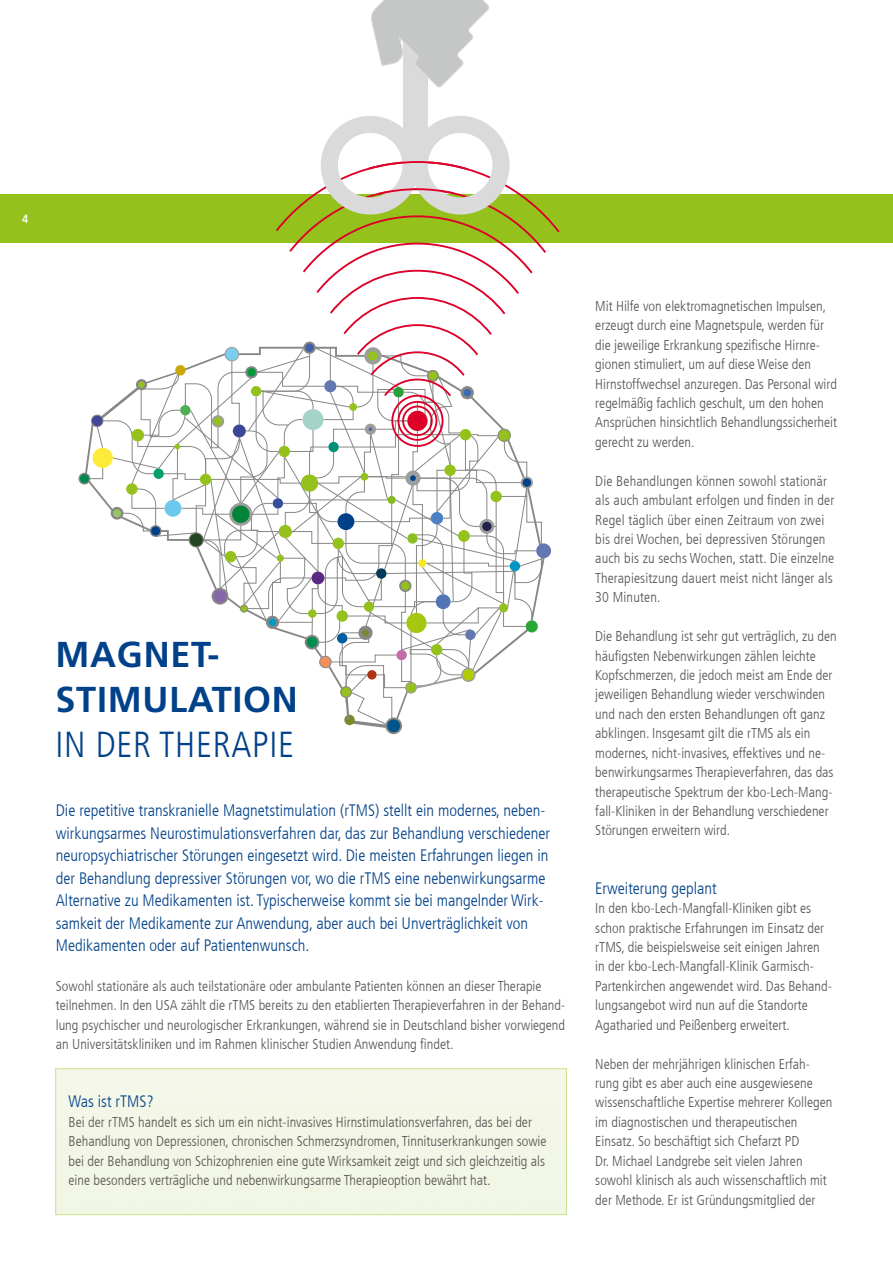
<style>
.page{position:relative;width:893px;height:1263px;background:#fff}
.page>*{position:absolute;margin:0;border:0;box-sizing:border-box;transform-origin:0 0}
.t1{font:700 36px/45px "Frutiger LT Com";letter-spacing:.02em;color:#004189}
.t2{font:300 condensed 36px "Frutiger LT Com";letter-spacing:.02em;color:#004189}
.t3{font:300 condensed 16.5px/22.5px "Frutiger LT Com";color:#004189}
.t4{font:300 condensed 14.25px/19.4px "Frutiger LT Com";color:#565656}
.t5{font:700 condensed 12px "Frutiger LT Com";color:#fff}
</style>
<div class="page">
<div style="left:0;top:194px;width:893px;height:49px;background:#94c11c"></div>
<svg style="left:79px;top:473px;width:11px;height:11px"></svg>
<div style="left:78px;top:473px;width:12px;height:11px;border:1px solid #878786;border-radius:50%"></div>
<div style="left:385px;top:717px;width:17px;height:17px;border:2px solid #878786;border-radius:50%"></div>
<div style="left:403px;top:32px;width:25px;height:134px;background:#dadada"></div>
<svg style="left:371px;top:0;width:118px;height:88px"></svg>
<svg style="left:84px;top:116px;width:476px;height:615px"></svg>
<p class="t5" style="left:22px;top:212px;width:8px">4</p>
<h1 class="t1" style="left:56px;top:632px;width:244px">MAGNET-<br>STIMULATION</h1>
<h1 class="t2" style="left:56px;top:724px;width:240px">IN DER THERAPIE</h1>
<p class="t3" style="left:56px;top:799px;width:496px">Die repetitive transkranielle Magnetstimulation (rTMS) stellt ein modernes, neben&shy;wirkungsarmes Neurostimulationsverfahren dar, das zur Behandlung verschiedener neuropsychiatrischer Störungen eingesetzt wird. Die meisten Erfahrungen liegen in der Behandlung depressiver Störungen vor, wo die rTMS eine nebenwirkungsarme Alternative zu Medikamenten ist. Typischerweise kommt sie bei mangelnder Wirk&shy;samkeit der Medikamente zur Anwendung, aber auch bei Unverträglichkeit von Medikamenten oder auf Patientenwunsch.</p>
<p class="t4" style="left:56px;top:976px;width:511px">Sowohl stationäre als auch teilstationäre oder ambulante Patienten können an dieser Therapie teilnehmen. In den USA zählt die rTMS bereits zu den etablierten Therapieverfahren in der Behand&shy;lung psychischer und neurologischer Erkrankungen, während sie in Deutschland bisher vorwiegend an Universitätskliniken und im Rahmen klinischer Studien Anwendung findet.</p>
<p class="t3" style="left:69px;top:1091px;width:87px">Was ist rTMS?</p>
<p class="t4" style="left:69px;top:1112px;width:480px">Bei der rTMS handelt es sich um ein nicht-invasives Hirnstimulationsverfahren, das bei der Behandlung von Depressionen, chronischen Schmerzsyndromen, Tinnituserkrankungen sowie bei der Behandlung von Schizophrenien eine gute Wirksamkeit zeigt und sich gleichzeitig als eine besonders verträgliche und nebenwirkungsarme Therapieoption bewährt hat.</p>
<p class="t4" style="left:595px;top:296px;width:243px">Mit Hilfe von elektromagnetischen Impulsen, erzeugt durch eine Magnetspule, werden für die jeweilige Erkrankung spezifische Hirnre&shy;gionen stimuliert, um auf diese Weise den Hirnstoffwechsel anzuregen. Das Personal wird regelmäßig fachlich geschult, um den hohen Ansprüchen hinsichtlich Behandlungssicherheit gerecht zu werden.</p>
<p class="t4" style="left:595px;top:471px;width:240px">Die Behandlungen können sowohl stationär als auch ambulant erfolgen und finden in der Regel täglich über einen Zeitraum von zwei bis drei Wochen, bei depressiven Störungen auch bis zu sechs Wochen, statt. Die einzelne Therapiesitzung dauert meist nicht länger als 30 Minuten.</p>
<p class="t4" style="left:595px;top:627px;width:243px">Die Behandlung ist sehr gut verträglich, zu den häufigsten Nebenwirkungen zählen leichte Kopfschmerzen, die jedoch meist am Ende der jeweiligen Behandlung wieder verschwinden und nach den ersten Behandlungen oft ganz abklingen. Insgesamt gilt die rTMS als ein modernes, nicht-invasives, effektives und ne&shy;benwirkungsarmes Therapieverfahren, das das therapeutische Spektrum der kbo-Lech-Mang&shy;fall-Kliniken in der Behandlung verschiedener Störungen erweitern wird.</p>
<p class="t3" style="left:595px;top:877px;width:123px">Erweiterung geplant</p>
<p class="t4" style="left:595px;top:899px;width:238px">In den kbo-Lech-Mangfall-Kliniken gibt es schon praktische Erfahrungen im Einsatz der rTMS, die beispielsweise seit einigen Jahren in der kbo-Lech-Mangfall-Klinik Garmisch-Partenkirchen angewendet wird. Das Behand&shy;lungsangebot wird nun auf die Standorte Agatharied und Peißenberg erweitert.</p>
<p class="t4" style="left:595px;top:1054px;width:239px">Neben der mehrjährigen klinischen Erfah&shy;rung gibt es aber auch eine ausgewiesene wissenschaftliche Expertise mehrerer Kollegen im diagnostischen und therapeutischen Einsatz. So beschäftigt sich Chefarzt PD<br>Dr. Michael Landgrebe seit vielen Jahren sowohl klinisch als auch wissenschaftlich mit der Methode. Er ist Gründungsmitglied der</p>
</div>
